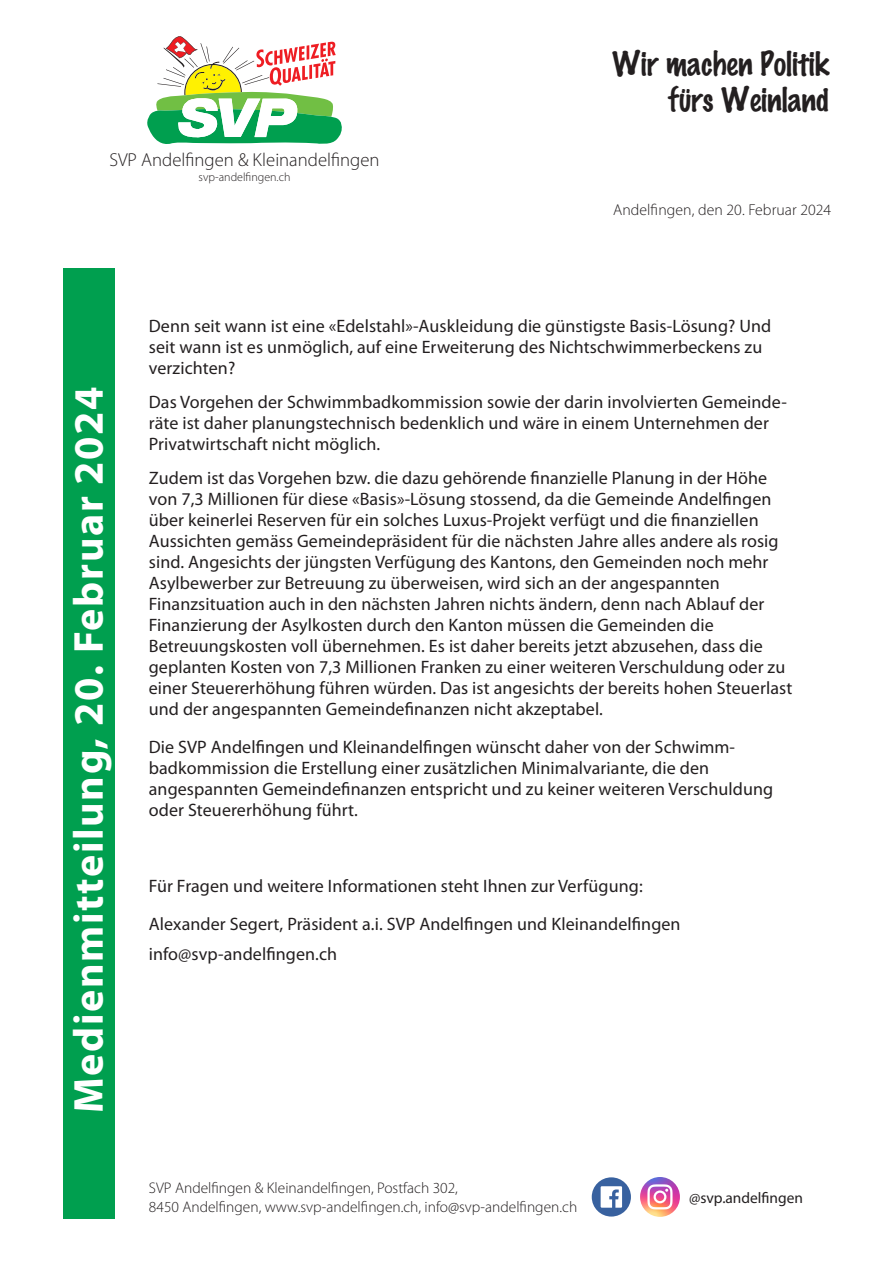
<style>
.page{position:relative;width:893px;height:1263px;background:#fff}
.page>*{position:absolute;margin:0;border:0;box-sizing:border-box;transform-origin:0 0}
.t1{font:700 42px "Myriad Pro";letter-spacing:.04em;color:#fff}
.t2{font:100 30px/36px "Marker Felt";color:#231f20;text-align:right}
.t3{font:300 18.75px "Myriad Pro";color:#231f20}
.t4{font:18px/21px "Myriad Pro";letter-spacing:.005em;color:#231f20}
.t5{font:300 15.75px "Myriad Pro";letter-spacing:.005em;color:#231f20}
.t6{font:300 15.45px/18.9px "Myriad Pro";color:#231f20}
.t7{font:15.45px "Myriad Pro";color:#231f20}
.t8{font:300 12px "Myriad Pro";color:#231f20}
</style>
<div class="page">
<div style="left:64px;top:268px;width:51px;height:951px;background:#009f4f"></div>
<svg style="left:147px;top:36px;width:195px;height:108px"></svg>
<div style="left:592px;top:1177px;width:39px;height:39px;background:#38619f;border-radius:50%"></div>
<svg style="left:601px;top:1186px;width:21px;height:22px"></svg>
<img style="left:640px;top:1177px;width:40px;height:40px;border-radius:20px">
<svg style="left:647px;top:1184px;width:26px;height:25px"></svg>
<p class="t3" style="left:109px;top:149px;width:272px">SVP Andelfingen &amp; Kleinandelfingen</p>
<p class="t8" style="left:199px;top:169px;width:93px">svp-andelfingen.ch</p>
<h2 class="t2" style="left:612px;top:46px;width:218px">Wir machen Politik fürs Weinland</h2>
<p class="t5" style="left:613px;top:201px;width:220px">Andelfingen, den 20. Februar 2024</p>
<h1 class="t1" style="left:61px;top:1113px;width:728px;rotate:-90deg">Medienmitteilung, 20. Februar 2024</h1>
<p class="t4" style="left:149px;top:316px;width:624px">Denn seit wann ist eine «Edelstahl»-Auskleidung die günstigste Basis-Lösung? Und seit wann ist es unmöglich, auf eine Erweiterung des Nichtschwimmerbeckens zu verzichten?</p>
<p class="t4" style="left:149px;top:391px;width:640px">Das Vorgehen der Schwimmbadkommission sowie der darin involvierten Gemeinde&shy;räte ist daher planungstechnisch bedenklich und wäre in einem Unternehmen der<br>Privatwirtschaft nicht möglich.</p>
<p class="t4" style="left:149px;top:467px;width:645px">Zudem ist das Vorgehen bzw. die dazu gehörende finanzielle Planung in der Höhe von 7,3 Millionen für diese «Basis»-Lösung stossend, da die Gemeinde Andelfingen über keinerlei Reserven für ein solches Luxus-Projekt verfügt und die finanziellen Aussichten gemäss Gemeindepräsident für die nächsten Jahre alles andere als rosig sind. Angesichts der jüngsten Verfügung des Kantons, den Gemeinden noch mehr Asylbewerber zur Betreuung zu überweisen, wird sich an der angespannten Finanzsituation auch in den nächsten Jahren nichts ändern, denn nach Ablauf der Finanzierung der Asylkosten durch den Kanton müssen die Gemeinden die Betreuungskosten voll übernehmen. Es ist daher bereits jetzt abzusehen, dass die geplanten Kosten von 7,3 Millionen Franken zu einer weiteren Verschuldung oder zu einer Steuererhöhung führen würden. Das ist angesichts der bereits hohen Steuerlast und der angespannten Gemeindefinanzen nicht akzeptabel.</p>
<p class="t4" style="left:149px;top:736px;width:626px">Die SVP Andelfingen und Kleinandelfingen wünscht daher von der Schwimm&shy;badkommission die Erstellung einer zusätzlichen Minimalvariante, die den angespannten Gemeindefinanzen entspricht und zu keiner weiteren Verschuldung oder Steuererhöhung führt.</p>
<p class="t4" style="left:149px;top:867px;width:533px;line-height:38px">Für Fragen und weitere Informationen steht Ihnen zur Verfügung:<br>Alexander Segert, Präsident a.i. SVP Andelfingen und Kleinandelfingen</p>
<p class="t4" style="left:149px;top:943px;width:190px">info@svp-andelfingen.ch</p>
<p class="t6" style="left:149px;top:1178px;width:430px">SVP Andelfingen &amp; Kleinandelfingen, Postfach 302,<br>8450 Andelfingen, www.svp-andelfingen.ch, info@svp-andelfingen.ch</p>
<p class="t7" style="left:689px;top:1188px;width:115px">@svp.andelfingen</p>
</div>
